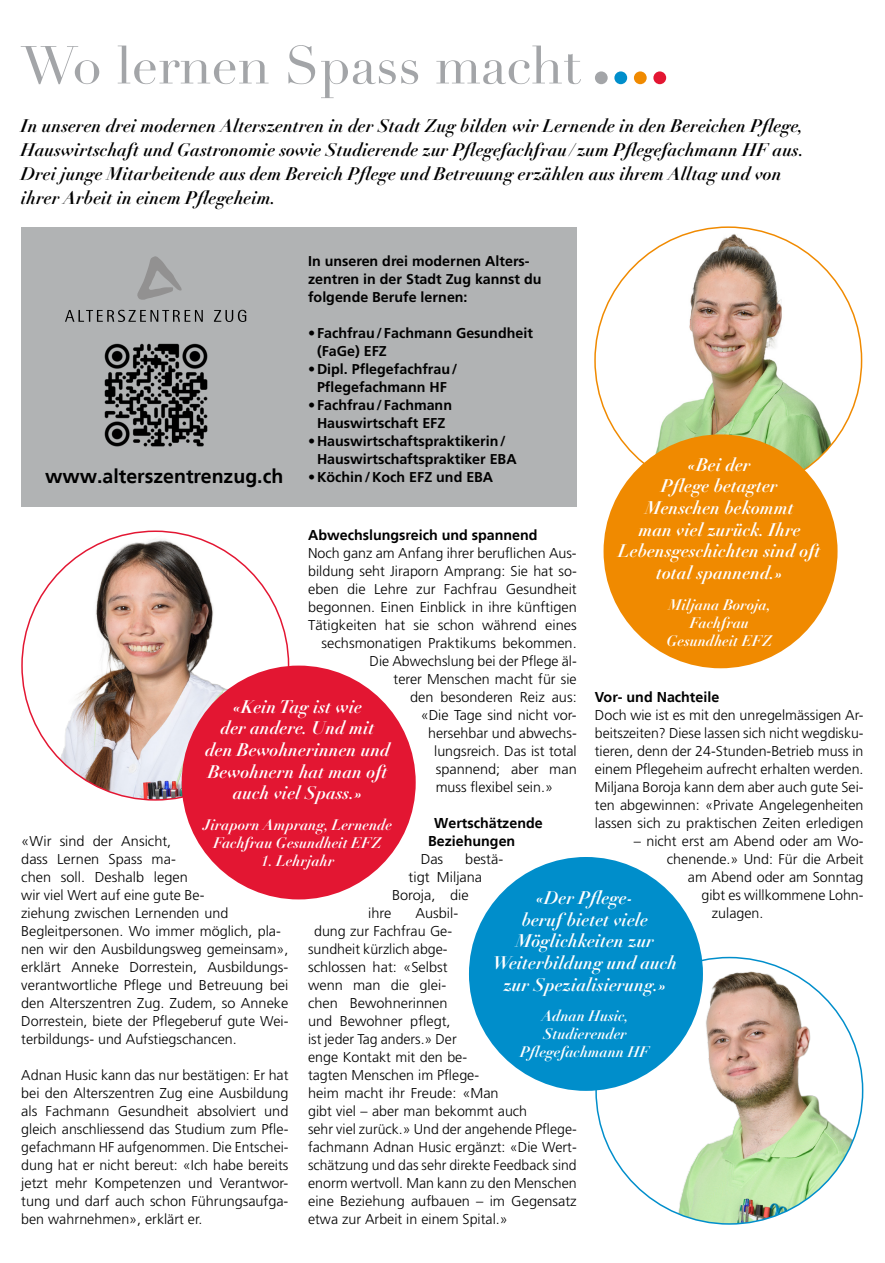
<style>
.page{position:relative;width:885px;height:1263px;background:#fff}
.page>*{position:absolute;margin:0;border:0;box-sizing:border-box;transform-origin:0 0}
.t1{font:52.5px "Didot";color:#a3a5a8}
.t2{font:700 19.5px "Frutiger";color:#000}
.t3{font:italic 700 18px/24px "Didot LT Std";color:#000}
.t4{font:italic 700 18px/21.6px "Didot LT Std";color:#fff;text-align:center}
.t5{font:italic 700 15px/18px "Didot LT Std";color:#fff;text-align:center}
.t6{font:300 14.25px/18px "Frutiger";color:#000;text-align:justify}
.t7{font:700 14.25px/18px "Frutiger LT Pro";color:#000}
.t8{font:700 14.25px/18px "Frutiger";color:#000}
</style>
<div class="page">
<div style="left:595px;top:71px;width:12px;height:13px;background:#a3a5a8;border-radius:50%"></div>
<div style="left:614px;top:71px;width:13px;height:13px;background:#008ecb;border-radius:50%"></div>
<div style="left:633px;top:71px;width:13px;height:13px;background:#f08a00;border-radius:50%"></div>
<div style="left:653px;top:71px;width:13px;height:13px;background:#e31632;border-radius:50%"></div>
<img style="left:596px;top:957px;width:266px;height:267px;border-radius:133px">
<div style="left:469px;top:857px;width:234px;height:234px;background:#008ecb;border-radius:50%"></div>
<div style="left:21px;top:227px;width:556px;height:279px;background:#b1b3b4"></div>
<svg style="left:65px;top:310px;width:181px;height:12px"></svg>
<svg style="left:137px;top:256px;width:45px;height:44px"></svg>
<img style="left:104px;top:343px;width:104px;height:104px">
<img style="left:22px;top:533px;width:266px;height:267px">
<div style="left:182px;top:665px;width:233px;height:234px;background:#e31632;border-radius:50%"></div>
<img style="left:595px;top:227px;width:266px;height:267px;border-radius:133px">
<div style="left:603px;top:434px;width:234px;height:234px;background:#f08a00;border-radius:50%"></div>
<h1 class="t1" style="left:21px;top:34px;width:561px">Wo lernen Spass macht</h1>
<p class="t3" style="left:21px;top:114px;width:784px">In unseren drei modernen Alterszentren in der Stadt Zug bilden wir Lernende in den Bereichen Pflege, Hauswirtschaft und Gastronomie sowie Studierende zur Pflegefachfrau/ zum Pflegefachmann HF aus.<br>Drei junge Mitarbeitende aus dem Bereich Pflege und Betreuung erzählen aus ihrem Alltag und von ihrer Arbeit in einem Pflegeheim.</p>
<p class="t7" style="left:308px;top:253px;width:235px">In unseren drei modernen Alters&shy;zentren in der Stadt Zug kannst du folgende Berufe lernen:</p>
<p class="t7" style="left:317px;top:324px;width:217px;text-indent:-9px">• Fachfrau/ Fachmann Gesundheit (FaGe) EFZ</p>
<p class="t7" style="left:308px;top:360px;width:151px;text-align:center">• Dipl. Pflegefachfrau/<br>Pflegefachmann HF</p>
<p class="t7" style="left:308px;top:396px;width:145px;text-align:center">• Fachfrau/ Fachmann<br>Hauswirtschaft EFZ</p>
<p class="t7" style="left:317px;top:432px;width:201px;text-indent:-9px">• Hauswirtschaftspraktikerin/<br>Hauswirtschaftspraktiker EBA</p>
<p class="t7" style="left:308px;top:468px;width:187px">•Köchin/Koch EFZ und EBA</p>
<p class="t4" style="left:618px;top:454px;width:204px">«Bei der<br>Pflege betagter<br>Menschen bekommt<br>man viel zurück. Ihre<br>Lebensgeschichten sind oft total spannend.»</p>
<p class="t5" style="left:666px;top:595px;width:107px">Miljana Boroja,<br>Fachfrau<br>Gesundheit EFZ</p>
<h2 class="t2" style="left:45px;top:464px;width:240px">www.alterszentrenzug.ch</h2>
<p class="t8" style="left:308px;top:526px;width:231px">Abwechslungsreich und spannend</p>
<p class="t6" style="left:308px;top:544px;width:270px">Noch ganz am Anfang ihrer beruflichen Aus-</p>
<p class="t6" style="left:308px;top:562px;width:270px">bildung seht Jiraporn Amprang: Sie hat so-</p>
<p class="t6" style="left:308px;top:580px;width:270px">eben die Lehre zur Fachfrau Gesundheit</p>
<p class="t6" style="left:308px;top:598px;width:270px">begonnen. Einen Einblick in ihre künftigen</p>
<p class="t6" style="left:308px;top:616px;width:270px">Tätigkeiten hat sie schon während eines</p>
<p class="t6" style="left:321px;top:634px;width:257px">sechsmonatigen Praktikums bekommen.</p>
<p class="t6" style="left:369px;top:652px;width:209px">Die Abwechslung bei der Pflege äl-</p>
<p class="t6" style="left:393px;top:670px;width:185px">terer Menschen macht für sie</p>
<p class="t6" style="left:410px;top:688px;width:168px">den besonderen Reiz aus:</p>
<p class="t6" style="left:420px;top:706px;width:158px">«Die Tage sind nicht vor-</p>
<p class="t6" style="left:428px;top:724px;width:150px">hersehbar und abwechs-</p>
<p class="t6" style="left:434px;top:742px;width:144px">lungsreich. Das ist total</p>
<p class="t6" style="left:435px;top:760px;width:143px">spannend; aber man</p>
<p class="t6" style="left:435px;top:778px;width:119px">muss flexibel sein.»</p>
<p class="t8" style="left:428px;top:814px;width:116px;text-indent:6px">Wertschätzende<br>Beziehungen</p>
<p class="t6" style="left:420px;top:850px;width:24px">Das</p>
<p class="t6" style="left:465px;top:850px;width:39px">bestä-</p>
<p class="t6" style="left:408px;top:868px;width:75px">tigt Miljana</p>
<p class="t6" style="left:392px;top:886px;width:78px">Boroja, die</p>
<p class="t6" style="left:368px;top:904px;width:25px">ihre</p>
<p class="t6" style="left:415px;top:904px;width:44px">Ausbil-</p>
<p class="t6" style="left:314px;top:922px;width:139px">dung zur Fachfrau Ge-</p>
<p class="t6" style="left:308px;top:940px;width:141px">sundheit kürzlich abge-</p>
<p class="t6" style="left:308px;top:958px;width:141px">schlossen hat: «Selbst</p>
<p class="t6" style="left:308px;top:976px;width:140px">wenn man die glei-</p>
<p class="t6" style="left:308px;top:994px;width:141px">chen Bewohnerinnen</p>
<p class="t6" style="left:308px;top:1012px;width:144px">und Bewohner pflegt,</p>
<p class="t6" style="left:308px;top:1030px;width:150px">ist jeder Tag anders.» Der</p>
<p class="t6" style="left:308px;top:1048px;width:161px">enge Kontakt mit den be-</p>
<p class="t6" style="left:308px;top:1066px;width:172px">tagten Menschen im Pflege-</p>
<p class="t6" style="left:308px;top:1084px;width:192px">heim macht ihr Freude: «Man</p>
<p class="t6" style="left:308px;top:1102px;width:220px">gibt viel – aber man bekommt auch</p>
<p class="t6" style="left:308px;top:1120px;width:270px">sehr viel zurück.» Und der angehende Pflege-</p>
<p class="t6" style="left:308px;top:1138px;width:270px">fachmann Adnan Husic ergänzt: «Die Wert-</p>
<p class="t6" style="left:308px;top:1156px;width:270px">schätzung und das sehr direkte Feedback sind</p>
<p class="t6" style="left:308px;top:1174px;width:270px">enorm wertvoll. Man kann zu den Menschen</p>
<p class="t6" style="left:308px;top:1192px;width:270px">eine Beziehung aufbauen – im Gegensatz</p>
<p class="t6" style="left:308px;top:1210px;width:201px">etwa zur Arbeit in einem Spital.»</p>
<p class="t8" style="left:595px;top:688px;width:126px">Vor- und Nachteile</p>
<p class="t6" style="left:595px;top:706px;width:270px">Doch wie ist es mit den unregelmässigen Ar&shy;beitszeiten? Diese lassen sich nicht wegdisku&shy;tieren, denn der 24-Stunden-Betrieb muss in einem Pflegeheim aufrecht erhalten werden.<br>Miljana Boroja kann dem aber auch gute Sei&shy;ten abgewinnen: «Private Angelegenheiten lassen sich zu praktischen Zeiten erledigen</p>
<p class="t6" style="left:634px;top:832px;width:231px">– nicht erst am Abend oder am Wo-</p>
<p class="t6" style="left:667px;top:850px;width:198px">chenende.» Und: Für die Arbeit</p>
<p class="t6" style="left:688px;top:868px;width:177px">am Abend oder am Sonntag</p>
<p class="t6" style="left:701px;top:886px;width:164px">gibt es willkommene Lohn-</p>
<p class="t6" style="left:712px;top:904px;width:53px">zulagen.</p>
<p class="t4" style="left:205px;top:696px;width:186px">«Kein Tag ist wie<br>der andere. Und mit den Bewohnerinnen und<br>Bewohnern hat man oft auch viel Spass.»</p>
<p class="t5" style="left:203px;top:816px;width:190px">Jiraporn Amprang, Lernende<br>Fachfrau Gesundheit EFZ</p>
<p class="t5" style="left:261px;top:852px;width:75px">1. Lehrjahr</p>
<p class="t6" style="left:21px;top:832px;width:269px;text-align:left">«Wir sind der Ansicht,<br>dass Lernen Spass ma-<br>chen soll. Deshalb legen<br>wir viel Wert auf eine gute Be-<br>ziehung zwischen Lernenden und Begleitpersonen. Wo immer möglich, pla&shy;nen wir den Ausbildungsweg gemeinsam», erklärt Anneke Dorrestein, Ausbildungs&shy;verantwortliche Pflege und Betreuung bei den Alterszentren Zug. Zudem, so Anneke Dorrestein, biete der Pflegeberuf gute Wei&shy;terbildungs- und Aufstiegschancen.</p>
<p class="t6" style="left:21px;top:1066px;width:269px">Adnan Husic kann das nur bestätigen: Er hat bei den Alterszentren Zug eine Ausbildung als Fachmann Gesundheit absolviert und gleich anschliessend das Studium zum Pfle&shy;gefachmann HF aufgenommen. Die Entschei&shy;dung hat er nicht bereut: «Ich habe bereits jetzt mehr Kompetenzen und Verantwor&shy;tung und darf auch schon Führungsaufga&shy;ben wahrnehmen», erklärt er.</p>
<p class="t4" style="left:493px;top:887px;width:186px">«Der Pflege-<br>beruf bietet viele<br>Möglichkeiten zur<br>Weiterbildung und auch zur Spezialisierung.»</p>
<p class="t5" style="left:520px;top:1007px;width:130px">Adnan Husic,<br>Studierender<br>Pflegefachmann HF</p>
</div>
